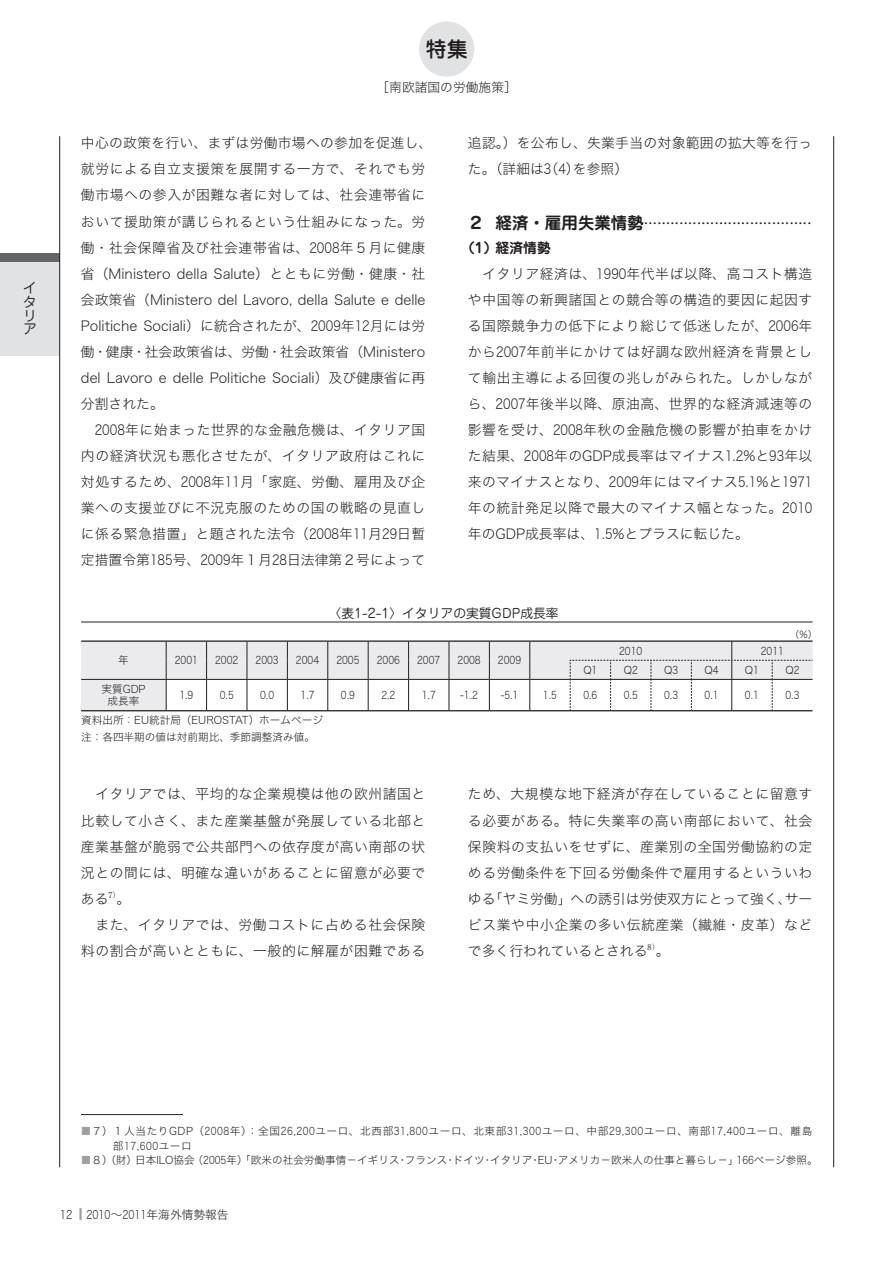
<style>
.page{position:relative;width:893px;height:1263px;background:#fff}
.page>*{position:absolute;margin:0;border:0;box-sizing:border-box;transform-origin:0 0}
.t1{font:21.3px "Jun 34 Pro Medium 90 msp RKSJ H";color:#231f20}
.t2{font:13.8px/26.1px "Hira Kaku Std W2 90 msp RKSJ H";letter-spacing:.02em;color:#231f20;text-align:justify}
.t3{font:13.8px/26.1px "Hira Kaku Std W2 90 msp RKSJ H";color:#231f20}
.t4{font:13.8px/26.1px "Hira Kaku Std W2 90 msp RKSJ H";letter-spacing:.02em;color:#231f20;text-align:justify;scale:.85 1}
.t5{font:13.8px/26.1px "Hira Kaku Std W2 90 msp RKSJ H";letter-spacing:.04em;color:#231f20}
.t6{font:13.8px "Jun 501 Pro Bold 90 msp RKSJ H";color:#231f20}
.t7{font:13.8px/13.8px "Jun 201 Pro Regular 90 msp RKSJ V";color:#231f20}
.t8{font:12.75px "Jun 201 Pro Regular 90 msp RKSJ V";color:#231f20}
.t9{font:12.75px "Hira Kaku Std W2 90 msp RKSJ H";color:#231f20}
.t10{font:11.7px "Hira Kaku Std W2 90 msp RKSJ H";color:#231f20;scale:.85 1}
.t11{font:10.65px/12.1px "Hira Kaku Std W2 90 msp RKSJ H";color:#231f20;text-align:center}
.t12{font:10.65px/14.4px "Hira Kaku Std W2 90 msp RKSJ H";letter-spacing:.055em;color:#231f20}
.t13{font:10.65px "Hira Kaku Std W2 90 msp RKSJ H";color:#231f20;scale:.85 1}
.t14{font:10.65px "Jun 501 Pro Bold 90 msp RKSJ H";color:#231f20}
.t15{font:9.6px "Hira Kaku Std W2 90 msp RKSJ H";color:#231f20}
.s1{font-size:16.5px}
.s2{color:#9d9fa2}
</style>
<div class="page">
<div style="left:0;top:253px;width:60px;height:102px;background:#e1e2e4"></div>
<div style="left:0;top:253px;width:60px;height:9px;background:#656568"></div>
<div style="left:419px;top:21px;width:55px;height:56px;background:#e1e2e4;border-radius:50%"></div>
<hr style="left:59px;top:136px;width:1px;height:1031px;background:#231f20">
<hr style="left:833px;top:136px;width:1px;height:1031px;background:#231f20">
<svg style="left:79px;top:1208px;width:3px;height:12px"></svg>
<hr style="left:81px;top:1114px;width:102px;height:1px;background:#231f20">
<hr style="left:81px;top:622px;width:731px;height:1px;background:#231f20">
<hr style="left:81px;top:640px;width:731px;height:2px;background:#231f20">
<hr style="left:81px;top:710px;width:731px;height:1px;background:#231f20">
<svg style="left:81px;top:641px;width:732px;height:69px"></svg>
<p class="t7" style="left:23px;top:283px;width:14px">イタリア</p>
<h1 class="t1" style="left:425px;top:41px;width:44px">特集</h1>
<p class="t9" style="left:376px;top:83px;width:142px">［南欧諸国の労働施策］</p>
<p class="t3" style="left:81px;top:132px;width:353px">中心の政策を行い、まずは労働市場への参加を促進し、就労による自立支援策を展開する一方で、それでも労働市場への参入が困難な者に対しては、社会連帯省において援助策が講じられるという仕組みになった。労働・社会保障省及び社会連帯省は、2008年５月に健康省（Ministero della Salute）とともに労働・健康・社会政策省（Ministero del Lavoro, della Salute e delle Politiche Sociali）に統合されたが、2009年12月には労働・健康・社会政策省は、労働・社会政策省（Ministero del Lavoro e delle Politiche Sociali）及び健康省に再分割された。</p>
<p class="t4" style="left:81px;top:418px;width:407px;text-indent:14px">2008年に始まった世界的な金融危機は、イタリア国内の経済状況も悪化させたが、イタリア政府はこれに対処するため、2008年11月「家庭、労働、雇用及び企業への支援並びに不況克服のための国の戦略の見直しに係る緊急措置」と題された法令（2008年11月29日暫定措置令第185号、2009年１月28日法律第２号によって</p>
<p class="t2" style="left:468px;top:132px;width:346px">追認。）を公布し、失業手当の対象範囲の拡大等を行った。（詳細は3（4）を参照）</p>
<p class="t14" style="left:468px;top:216px;width:345px"><span class="s1">２ 経済・雇用失業情勢</span>......................................</p>
<p class="t6" style="left:461px;top:242px;width:91px">（1）経済情勢</p>
<p class="t2" style="left:468px;top:262px;width:346px">　イタリア経済は、1990年代半ば以降、高コスト構造や中国等の新興諸国との競合等の構造的要因に起因する国際競争力の低下により総じて低迷したが、2006年から2007年前半にかけては好調な欧州経済を背景として輸出主導による回復の兆しがみられた。しかしながら、2007年後半以降、原油高、世界的な経済減速等の影響を受け、2008年秋の金融危機の影響が拍車をかけた結果、2008年のGDP成長率はマイナス1.2%と93年以来のマイナスとなり、2009年にはマイナス5.1%と1971年の統計発足以降で最大のマイナス幅となった。2010年のGDP成長率は、1.5%とプラスに転じた。</p>
<p class="t8" style="left:329px;top:609px;width:232px">〈表1-2-1〉イタリアの実質GDP成長率</p>
<p class="t11" style="left:118px;top:656px;width:12px">年</p>
<p class="t13" style="left:175px;top:656px;width:29px">2001</p>
<p class="t13" style="left:215px;top:656px;width:29px">2002</p>
<p class="t13" style="left:256px;top:656px;width:29px">2003</p>
<p class="t13" style="left:296px;top:656px;width:29px">2004</p>
<p class="t13" style="left:336px;top:656px;width:29px">2005</p>
<p class="t13" style="left:377px;top:656px;width:29px">2006</p>
<p class="t13" style="left:417px;top:656px;width:29px">2007</p>
<p class="t13" style="left:458px;top:656px;width:29px">2008</p>
<p class="t13" style="left:498px;top:656px;width:29px">2009</p>
<p class="t13" style="left:619px;top:647px;width:29px">2010</p>
<p class="t13" style="left:761px;top:647px;width:29px">2011</p>
<p class="t15" style="left:790px;top:631px;width:29px">（%）</p>
<p class="t11" style="left:583px;top:665px;width:16px">Q1</p>
<p class="t11" style="left:624px;top:665px;width:16px">Q2</p>
<p class="t11" style="left:664px;top:665px;width:16px">Q3</p>
<p class="t11" style="left:704px;top:665px;width:16px">Q4</p>
<p class="t11" style="left:745px;top:665px;width:16px">Q1</p>
<p class="t11" style="left:785px;top:665px;width:16px">Q2</p>
<p class="t11" style="left:101px;top:684px;width:45px">実質GDP成長率</p>
<p class="t13" style="left:179px;top:691px;width:18px">1.9</p>
<p class="t13" style="left:220px;top:691px;width:18px">0.5</p>
<p class="t13" style="left:260px;top:691px;width:18px">0.0</p>
<p class="t13" style="left:300px;top:691px;width:18px">1.7</p>
<p class="t13" style="left:341px;top:691px;width:18px">0.9</p>
<p class="t13" style="left:381px;top:691px;width:18px">2.2</p>
<p class="t13" style="left:422px;top:691px;width:18px">1.7</p>
<p class="t11" style="left:460px;top:690px;width:19px">-1.2</p>
<p class="t11" style="left:501px;top:690px;width:19px">-5.1</p>
<p class="t13" style="left:543px;top:691px;width:18px">1.5</p>
<p class="t13" style="left:583px;top:691px;width:18px">0.6</p>
<p class="t13" style="left:624px;top:691px;width:18px">0.5</p>
<p class="t13" style="left:664px;top:691px;width:18px">0.3</p>
<p class="t13" style="left:704px;top:691px;width:18px">0.1</p>
<p class="t13" style="left:745px;top:691px;width:18px">0.1</p>
<p class="t13" style="left:785px;top:691px;width:18px">0.3</p>
<p class="t11" style="left:81px;top:714px;width:243px;line-height:16.5px;text-align:left">資料出所：EU統計局（EUROSTAT）ホームページ注：各四半期の値は対前期比、季節調整済み値。</p>
<p class="t5" style="left:81px;top:783px;width:346px">　イタリアでは、平均的な企業規模は他の欧州諸国と比較して小さく、また産業基盤が発展している北部と産業基盤が脆弱で公共部門への依存度が高い南部の状況との間には、明確な違いがあることに留意が必要である<sup>7）</sup>。<br>　また、イタリアでは、労働コストに占める社会保険料の割合が高いとともに、一般的に解雇が困難である</p>
<p class="t2" style="left:468px;top:783px;width:346px">ため、大規模な地下経済が存在していることに留意する必要がある。特に失業率の高い南部において、社会保険料の支払いをせずに、産業別の全国労働協約の定める労働条件を下回る労働条件で雇用するといういわゆる「ヤミ労働」への誘引は労使双方にとって強く、サービス業や中小企業の多い伝統産業（繊維・皮革）などで多く行われているとされる<sup>8）</sup>。</p>
<p class="t12" style="left:113px;top:1125px;width:701px;text-indent:-32px"><span class="s2">■</span>７）１人当たりGDP（2008年）：全国26,200ユーロ、北西部31,800ユーロ、北東部31,300ユーロ、中部29,300ユーロ、南部17,400ユーロ、離島部17,600ユーロ</p>
<p class="t11" style="left:81px;top:1155px;width:738px"><span class="s2">■</span>８）（財）日本ILO協会（2005年）「欧米の社会労働事情－イギリス・フランス・ドイツ・イタリア・EU・アメリカ－欧米人の仕事と暮らし－」166ページ参照。</p>
<p class="t10" style="left:60px;top:1210px;width:200px">12 2010～2011年海外情勢報告</p>
</div>
